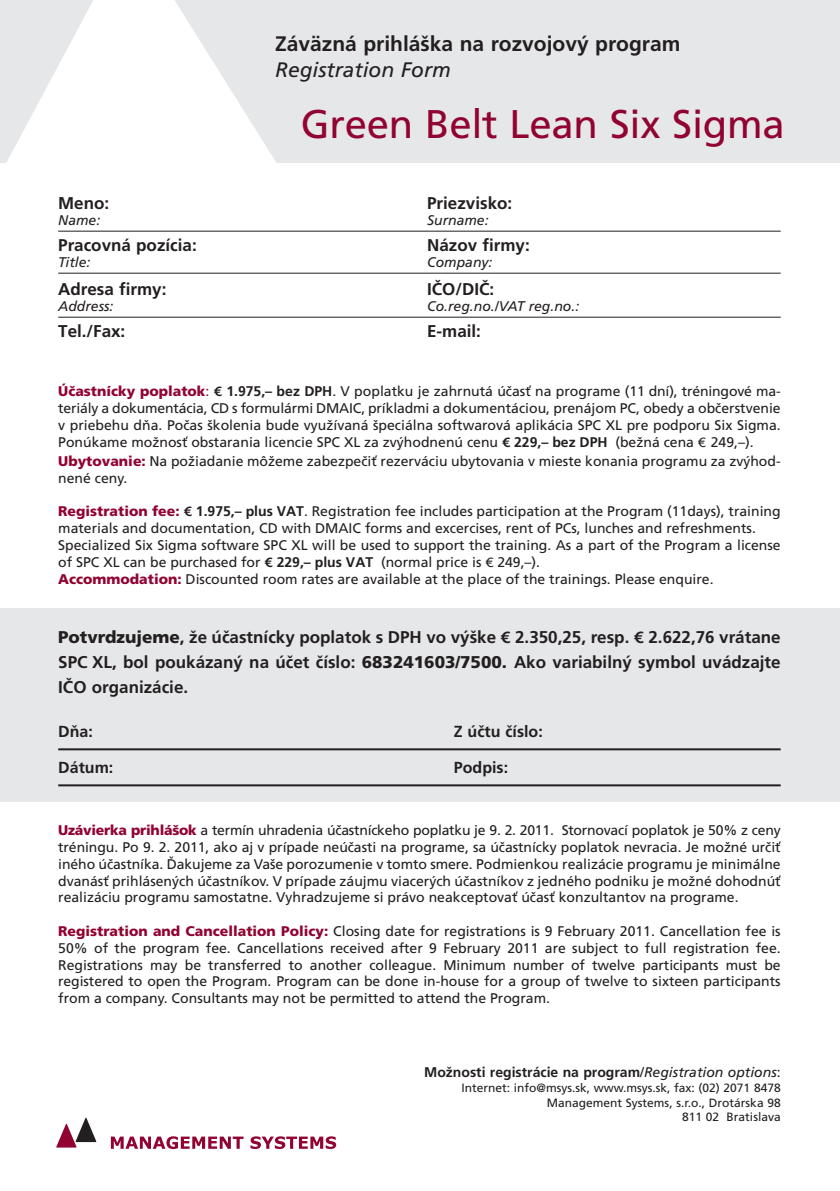
<style>
.page{position:relative;width:840px;height:1191px;background:#fff}
.page>*{position:absolute;margin:0;border:0;box-sizing:border-box;transform-origin:0 0}
.t1{font:40px "Frutiger CE";letter-spacing:-.005em;color:#910331}
.t2{font:700 21px "Frutiger CE";color:#231f20}
.t3{font:italic 21px "Frutiger CE";color:#231f20}
.t4{font:700 17px/25px "Frutiger CE";color:#231f20;text-align:justify}
.t5{font:700 16px "Frutiger CE";color:#231f20}
.t6{font:14px/16.8px "Frutiger CE";color:#231f20}
.t7{font:italic 14px "Frutiger CE";color:#231f20}
.t8{font:700 14px "Frutiger CE";color:#231f20}
.t9{font:12px/14.4px "Frutiger CE";color:#231f20;text-align:right}
.s1{font-weight:900;color:#910331}
.s2{color:#910331}
.s3{font-family:"Euro Sans ITC";font-weight:700}
.s4{font-weight:700}
.s5{font-family:"Euro Sans ITC";font-weight:500}
.s6{font-weight:900}
.s7{font-family:"Euro Sans ITC"}
.s8{font-weight:400}
.s9{font-weight:400;font-style:italic}
</style>
<div class="page">
<div style="left:0;top:1px;width:839px;height:162px;background:#e6e7e9"></div>
<div style="left:0;top:608px;width:839px;height:194px;background:#e6e7e9"></div>
<hr style="left:58px;top:748px;width:722px;height:2px;background:#231f20">
<hr style="left:58px;top:784px;width:722px;height:2px;background:#231f20">
<svg style="left:6px;top:1px;width:356px;height:272px;fill:#fff"></svg>
<hr style="left:58px;top:231px;width:722px;height:1px;background:#231f20">
<hr style="left:58px;top:273px;width:722px;height:1px;background:#231f20">
<hr style="left:58px;top:317px;width:722px;height:1px;background:#231f20">
<svg style="left:111px;top:1136px;width:132px;height:13px"></svg>
<svg style="left:250px;top:1136px;width:86px;height:13px"></svg>
<svg style="left:56px;top:1117px;width:41px;height:31px"></svg>
<h2 class="t2" style="left:275px;top:35px;width:406px">Záväzná prihlá‰ka na rozvojov˘ program</h2>
<h2 class="t3" style="left:275px;top:61px;width:177px">Registration Form</h2>
<h1 class="t1" style="left:300px;top:108px;width:485px">Green Belt Lean Six Sigma</h1>
<p class="t4" style="left:58px;top:192px;width:52px">Meno:</p>
<p class="t4" style="left:427px;top:192px;width:87px">Priezvisko:</p>
<p class="t7" style="left:58px;top:214px;width:44px">Name:</p>
<p class="t7" style="left:427px;top:214px;width:63px">Surname:</p>
<p class="t4" style="left:58px;top:234px;width:140px">Pracovná pozícia:</p>
<p class="t4" style="left:427px;top:234px;width:104px">Názov firmy:</p>
<p class="t7" style="left:58px;top:256px;width:34px">Title:</p>
<p class="t7" style="left:427px;top:256px;width:67px">Company:</p>
<p class="t4" style="left:58px;top:278px;width:110px">Adresa firmy:</p>
<p class="t4" style="left:427px;top:278px;width:69px">IâO/DIâ:</p>
<p class="t7" style="left:58px;top:300px;width:57px">Address:</p>
<p class="t7" style="left:427px;top:300px;width:154px">Co.reg.no./VAT reg.no.:</p>
<p class="t4" style="left:58px;top:320px;width:69px">Tel./Fax:</p>
<p class="t4" style="left:427px;top:320px;width:55px">E-mail:</p>
<p class="t6" style="left:58px;top:384px;width:723px;line-height:17.4px"><span class="s1">Úãastnícky poplatok</span><span class="s2">:</span> <span class="s3">E</span> <span class="s4">1.975,– bez DPH</span>. V poplatku je zahrnutá úãasÈ na programe (11 dní), tréningové ma&shy;teriály a dokumentácia, CD s formulármi DMAIC, príkladmi a dokumentáciou, prenájom PC, obedy a obãerstvenie v priebehu dÀa. Poãas ‰kolenia bude vyuÏívaná ‰peciálna softwarová aplikácia SPC XL pre podporu Six Sigma.<br>Ponúkame moÏnosÈ obstarania licencie SPC XL za zv˘hodnenú cenu <span class="s3">E</span> <span class="s4">229,– bez DPH</span> (beÏná cena <span class="s5">e</span> 249,–).<br><span class="s1">Ubytovanie:</span> Na poÏiadanie môÏeme zabezpeãiÈ rezerváciu ubytovania v mieste konania programu za zv˘hod-</p>
<p class="t6" style="left:58px;top:471px;width:70px">nené ceny.</p>
<p class="t6" style="left:58px;top:504px;width:723px"><span class="s1">Registration fee:</span> <span class="s3">E</span> <span class="s4">1.975,– plus VAT</span>. Registration fee includes participation at the Program (11days), training materials and documentation, CD with DMAIC forms and excercises, rent of PCs, lunches and refreshments.<br>Specialized Six Sigma software SPC XL will be used to support the training. As a part of the Program a license of SPC XL can be purchased for <span class="s3">E</span> <span class="s4">229,– plus VAT</span> (normal price is <span class="s5">e</span> 249,–).<br><span class="s1">Accommodation:</span> Discounted room rates are available at the place of the trainings. Please enquire.</p>
<p class="t4" style="left:58px;top:626px;width:723px"><span class="s6">Potvrdzujeme</span>, Ïe úãastnícky poplatok s DPH vo v˘‰ke <span class="s7">E</span> 2.350,25, resp. <span class="s7">E</span> 2.622,76 vrátane SPC XL, bol poukázan˘ na úãet ãíslo: <span class="s6">683241603/7500.</span> Ako variabiln˘ symbol uvádzajte IâO organizácie.</p>
<p class="t5" style="left:58px;top:725px;width:36px">DÀa:</p>
<p class="t5" style="left:453px;top:725px;width:90px">Z úãtu ãíslo:</p>
<p class="t5" style="left:58px;top:761px;width:57px">Dátum:</p>
<p class="t5" style="left:453px;top:761px;width:56px">Podpis:</p>
<p class="t6" style="left:58px;top:823px;width:723px;text-align:justify"><span class="s1">Uzávierka prihlá‰ok</span> a termín uhradenia úãastníckeho poplatku je 9. 2. 2011. Stornovací poplatok je 50% z ceny tréningu. Po 9. 2. 2011, ako aj v prípade neúãasti na programe, sa úãastnícky poplatok nevracia. Je moÏné urãiÈ iného úãastníka. ëakujeme za Va‰e porozumenie v tomto smere. Podmienkou realizácie programu je minimálne dvanásÈ prihlásen˘ch úãastníkov. V prípade záujmu viacer˘ch úãastníkov z jedného podniku je moÏné dohodnúÈ realizáciu programu samostatne. Vyhradzujeme si právo neakceptovaÈ úãasÈ konzultantov na programe.</p>
<p class="t6" style="left:58px;top:924px;width:723px;text-align:justify"><span class="s1">Registration and Cancellation Policy:</span> Closing date for registrations is 9 February 2011. Cancellation fee is 50% of the program fee. Cancellations received after 9 February 2011 are subject to full registration fee.<br>Registrations may be transferred to another colleague. Minimum number of twelve participants must be registered to open the Program. Program can be done in-house for a group of twelve to sixteen participants from a company. Consultants may not be permitted to attend the Program.</p>
<p class="t8" style="left:424px;top:1066px;width:358px">MoÏnosti registrácie na program<span class="s8">/</span><span class="s9">Registration options</span><span class="s8">:</span></p>
<p class="t9" style="left:461px;top:1082px;width:320px">Internet: info@msys.sk, www.msys.sk, fax: (02) 2071 8478<br>Management Systems, s.r.o., Drotárska 98<br>811 02 Bratislava</p>
</div>
